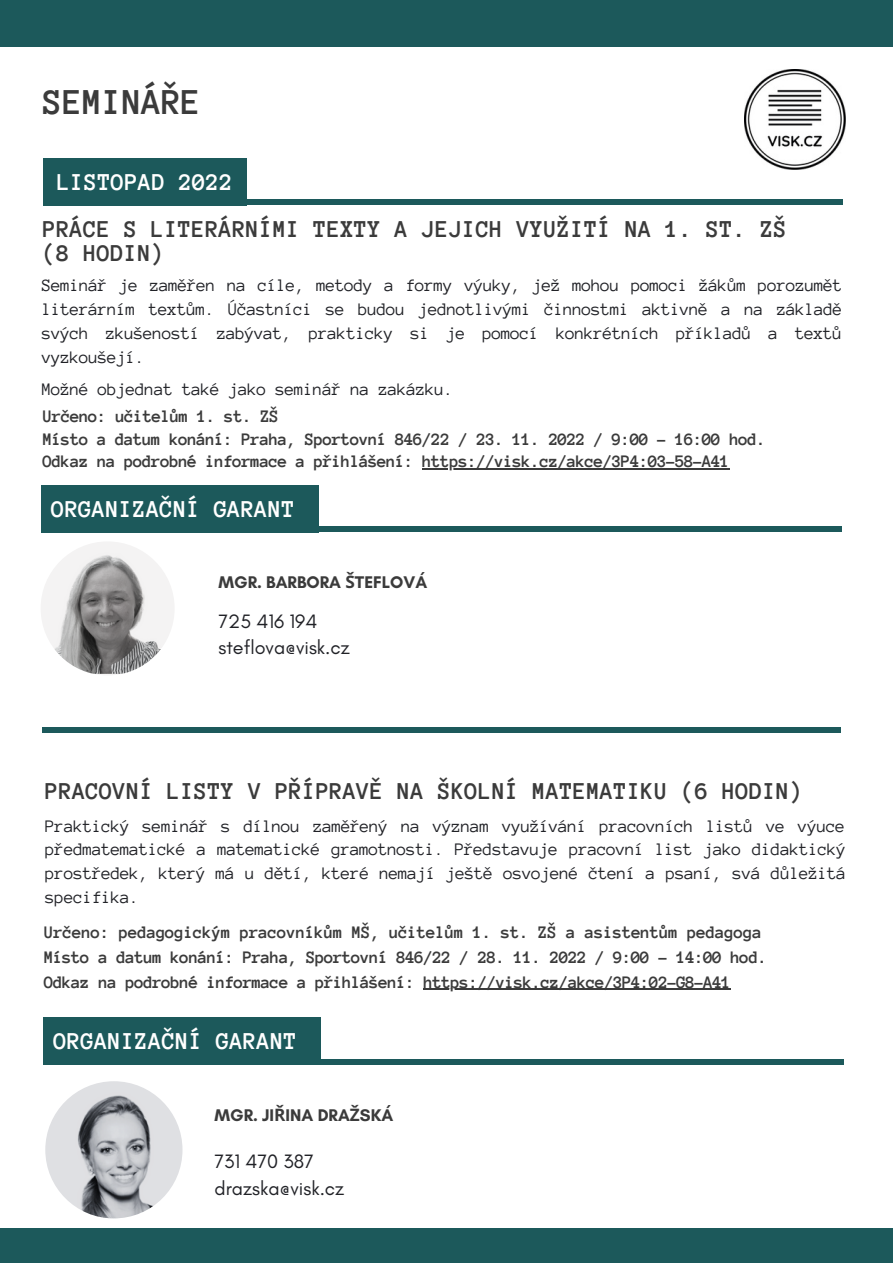
<style>
.page{position:relative;width:893px;height:1264px;background:#fff}
.page>*{position:absolute;margin:0;border:0;box-sizing:border-box;transform-origin:0 0}
.t1{font:700 37.35px "Anonymous Pro";letter-spacing:-.015em;color:#3b3b3b}
.t2{font:700 24.75px/24.8px "Anonymous Pro";color:#3b3b3b}
.t3{font:700 24.75px "Anonymous Pro";color:#fff}
.t4{font:19.8px/26.8px "Glacial Indifference";color:#212227}
.t5{font:18px/24px "Anonymous Pro";letter-spacing:-.025em;color:#212227;text-align:justify}
.t6{font:700 18px/22.5px "Anonymous Pro";letter-spacing:-.045em;color:#3b3b3b}
.t7{font:700 17.25px "Glacial Indifference";color:#3b3b3b}
.s1{font-family:"Noto Sans"}
</style>
<div class="page">
<div style="left:0;top:0;width:892px;height:47px;background:#1c595b"></div>
<img style="left:745px;top:69px;width:100px;height:100px">
<div style="left:45px;top:1058px;width:798px;height:6px;background:#1c595b"></div>
<div style="left:43px;top:1017px;width:277px;height:47px;background:#1c595b"></div>
<hr style="left:422px;top:468px;width:307px;height:1px;background:#3b3b3b">
<div style="left:43px;top:158px;width:203px;height:47px;background:#1c595b"></div>
<div style="left:44px;top:199px;width:798px;height:6px;background:#1c595b"></div>
<div style="left:0;top:1228px;width:892px;height:34px;background:#1c595b"></div>
<div style="left:42px;top:727px;width:798px;height:5px;background:#1c595b"></div>
<hr style="left:423px;top:988px;width:307px;height:1px;background:#3b3b3b">
<img style="left:45px;top:1081px;width:137px;height:137px;border-radius:50%">
<div style="left:43px;top:526px;width:798px;height:5px;background:#1c595b"></div>
<div style="left:41px;top:485px;width:277px;height:47px;background:#1c595b"></div>
<img style="left:41px;top:541px;width:134px;height:134px;border-radius:50%">
<h1 class="t1" style="left:43px;top:83px;width:160px">SEMINÁŘE</h1>
<h2 class="t3" style="left:57px;top:170px;width:177px">LISTOPAD 2022</h2>
<h2 class="t2" style="left:43px;top:216px;width:746px">PRÁCE S LITERÁRNÍMI TEXTY A JEJICH VYUŽITÍ NA 1. ST. ZŠ (8 HODIN)</h2>
<p class="t5" style="left:42px;top:273px;width:802px">Seminář je zaměřen na cíle, metody a formy výuky, jež mohou pomoci žákům porozumět literárním textům. Účastníci se budou jednotlivými činnostmi aktivně a na základě svých zkušeností zabývat, prakticky si je pomocí konkrétních příkladů a textů vyzkoušejí.</p>
<p class="t5" style="left:42px;top:377px;width:413px">Možné objednat také jako seminář na zakázku.</p>
<p class="t6" style="left:43px;top:405px;width:724px">Určeno: učitelům 1. st. ZŠ<br>Místo a datum konání: Praha, Sportovní 846/22 / 23. 11. 2022 / 9:00 – 16:00 hod.<br>Odkaz na podrobné informace a přihlášení: https://visk.cz/akce/3P4:03-58-A41</p>
<h2 class="t3" style="left:52px;top:496px;width:245px">ORGANIZAČNÍ GARANT</h2>
<p class="t7" style="left:218px;top:571px;width:210px">MGR. BARBORA <span class="s1">Š</span>TEFLOVÁ</p>
<p class="t4" style="left:218px;top:607px;width:133px">725 416 194 steflova@visk.cz</p>
<h2 class="t2" style="left:45px;top:779px;width:759px">PRACOVNÍ LISTY V PŘÍPRAVĚ NA ŠKOLNÍ MATEMATIKU (6 HODIN)</h2>
<p class="t5" style="left:45px;top:814px;width:802px;line-height:23.5px">Praktický seminář s dílnou zaměřený na význam využívání pracovních listů ve výuce předmatematické a matematické gramotnosti. Představuje pracovní list jako didaktický prostředek, který má u dětí, které nemají ještě osvojené čtení a psaní, svá důležitá specifika.</p>
<p class="t6" style="left:44px;top:920px;width:724px;line-height:24.8px">Určeno: pedagogickým pracovníkům MŠ, učitelům 1. st. ZŠ a asistentům pedagoga<br>Místo a datum konání: Praha, Sportovní 846/22 / 28. 11. 2022 / 9:00 – 14:00 hod.<br>Odkaz na podrobné informace a přihlášení: https://visk.cz/akce/3P4:02-G8-A41</p>
<h2 class="t3" style="left:54px;top:1028px;width:245px">ORGANIZAČNÍ GARANT</h2>
<p class="t7" style="left:214px;top:1105px;width:180px">MGR. JI<span class="s1">Ř</span>INA DRA<span class="s1">Ž</span>SKÁ</p>
<p class="t4" style="left:214px;top:1147px;width:131px">731 470 387 drazska@visk.cz</p>
</div>
